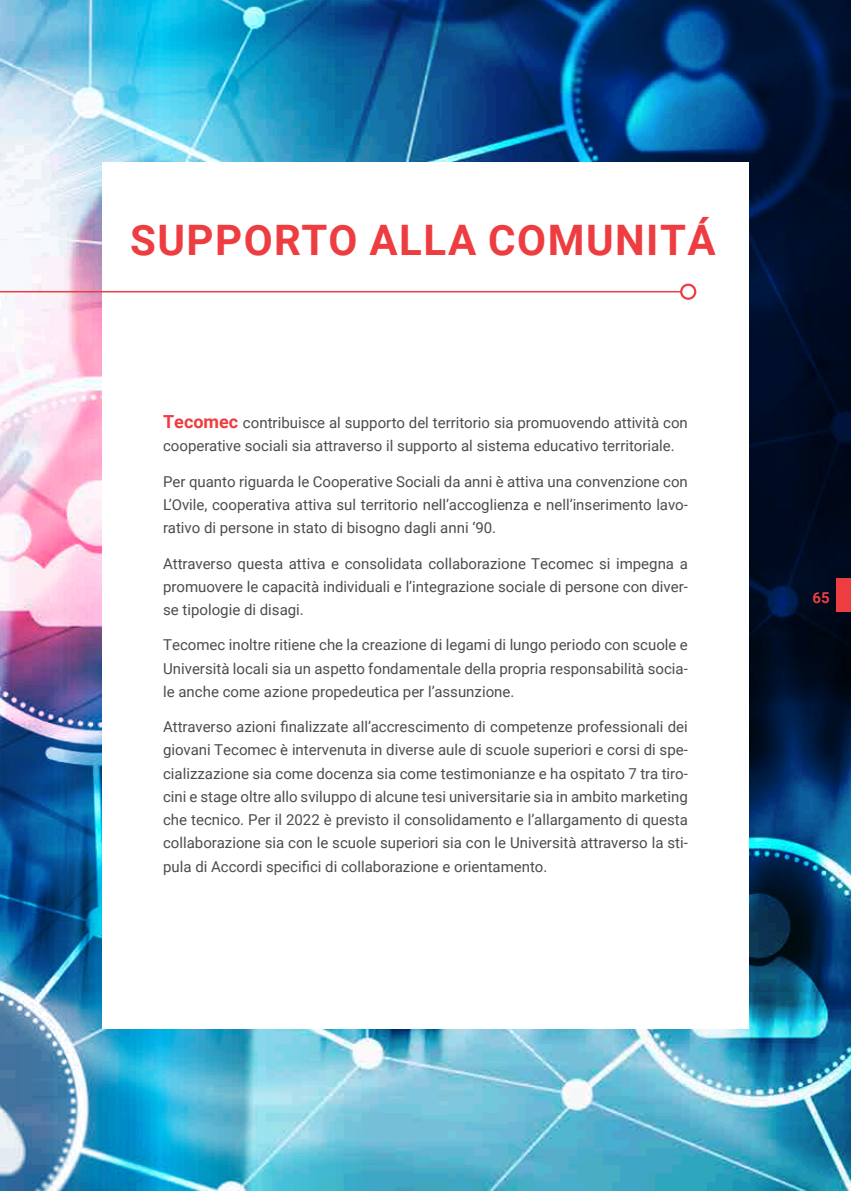
<style>
.page{position:relative;width:851px;height:1191px;background:#fff}
.page>*{position:absolute;margin:0;border:0;box-sizing:border-box;transform-origin:0 0}
.t1{font:700 42px "Roboto";letter-spacing:.035em;color:#ee3d40}
.t2{font:15px/23.2px "Roboto";color:#4b4c4d;text-align:justify}
.t3{font:700 15px "Roboto";color:#ee3d40}
.s1{font-weight:700;font-size:18px;color:#ee3d40}
</style>
<div class="page">
<img style="left:0;top:0;width:850px;height:1191px">
<div style="left:102px;top:162px;width:646px;height:866px;background:#fff"></div>
<hr style="left:0;top:291px;width:681px;height:1px;background:#ee3d40">
<div style="left:680px;top:283px;width:16px;height:17px;border:2px solid #ee3d40;border-radius:50%"></div>
<div style="left:836px;top:579px;width:14px;height:33px;background:#ee3d40"></div>
<h1 class="t1" style="left:130px;top:222px;width:587px">SUPPORTO ALLA COMUNITÁ</h1>
<p class="t2" style="left:163px;top:412px;width:526px"><span class="s1">Tecomec</span> contribuisce al supporto del territorio sia promuovendo attività con cooperative sociali sia attraverso il supporto al sistema educativo territoriale.</p>
<p class="t2" style="left:163px;top:471px;width:526px">Per quanto riguarda le Cooperative Sociali da anni è attiva una convenzione con L’Ovile, cooperativa attiva sul territorio nell’accoglienza e nell’inserimento lavo&shy;rativo di persone in stato di bisogno dagli anni ‘90.</p>
<p class="t2" style="left:163px;top:552px;width:526px">Attraverso questa attiva e consolidata collaborazione Tecomec si impegna a promuovere le capacità individuali e l’integrazione sociale di persone con diver&shy;se tipologie di disagi.</p>
<p class="t2" style="left:163px;top:634px;width:526px">Tecomec inoltre ritiene che la creazione di legami di lungo periodo con scuole e Università locali sia un aspetto fondamentale della propria responsabilità socia&shy;le anche come azione propedeutica per l’assunzione.</p>
<p class="t2" style="left:163px;top:714px;width:526px">Attraverso azioni finalizzate all’accrescimento di competenze professionali dei giovani Tecomec è intervenuta in diverse aule di scuole superiori e corsi di spe&shy;cializzazione sia come docenza sia come testimonianze e ha ospitato 7 tra tiro&shy;cini e stage oltre allo sviluppo di alcune tesi universitarie sia in ambito marketing che tecnico. Per il 2022 è previsto il consolidamento e l’allargamento di questa collaborazione sia con le scuole superiori sia con le Università attraverso la sti&shy;pula di Accordi specifici di collaborazione e orientamento.</p>
<p class="t3" style="left:812px;top:591px;width:19px">65</p>
</div>
